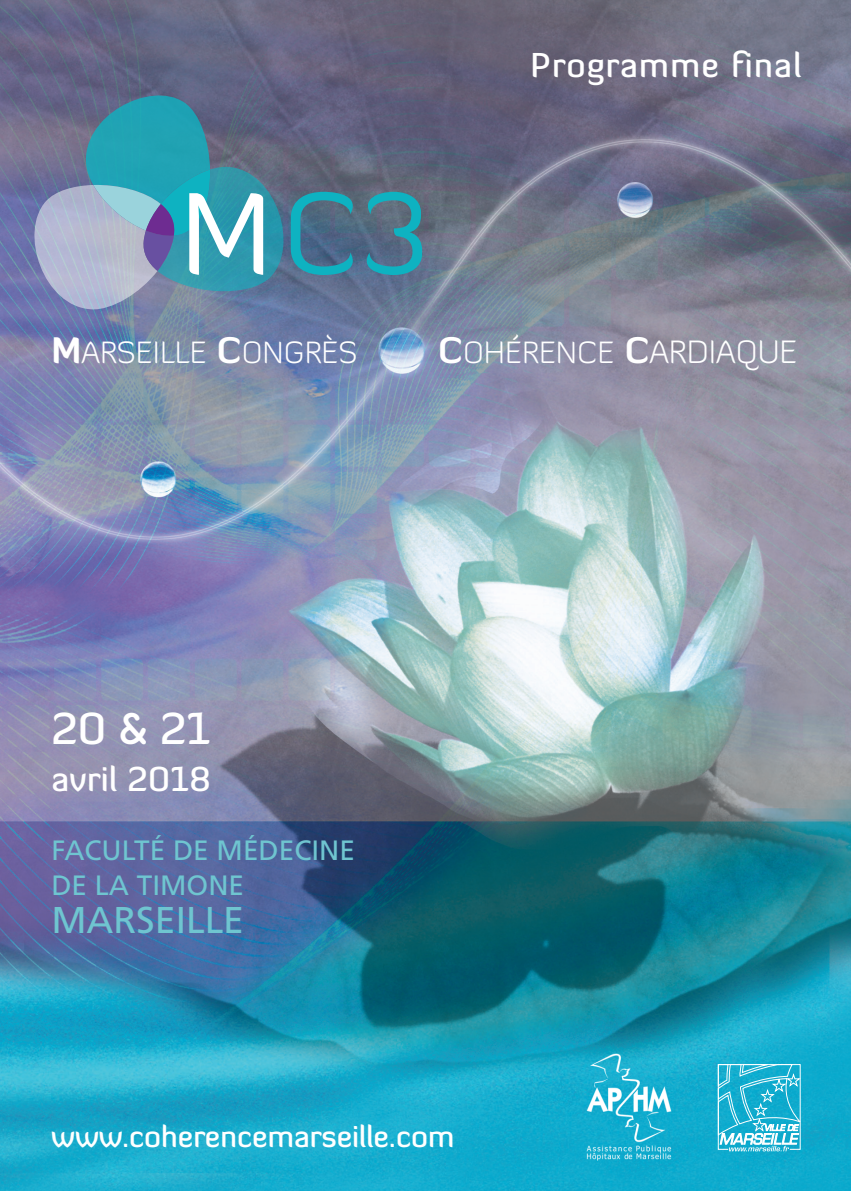
<style>
.page{position:relative;width:851px;height:1191px;background:#fff}
.page>*{position:absolute;margin:0;border:0;box-sizing:border-box;transform-origin:0 0}
.t1{font:114.8px "Diavlo";color:#0eb2c1}
.t2{font:500 44px "Diavlo";color:#fff}
.t3{font:37.2px "Frutiger LT";color:#6fc5d0}
.t4{font:500 34px "Diavlo";letter-spacing:.04em;color:#fff}
.t5{font:500 34px "Diavlo";letter-spacing:.01em;color:#fff}
.t6{font:300 30.8px "Diavlo";color:#fff}
.t7{font:500 30px "Diavlo";color:#fff}
.t8{font:28px/35px "Frutiger LT";color:#6fc5d0}
.s1{color:#fff}
.s2{font-weight:700;font-size:36px}
.s3{font-size:32.4px}
.s4{font-family:"Blogger Sans"}
</style>
<div class="page">
<img style="left:0;top:0;width:850px;height:1191px">
<svg style="left:28px;top:89px;width:262px;height:221px"></svg>
<svg style="left:716px;top:1063px;width:86px;height:90px"></svg>
<img style="left:584px;top:1050px;width:89px;height:113px">
<h1 class="t1" style="left:180px;top:162px;width:250px"><span class="s1">M</span>C3</h1>
<p class="t4" style="left:530px;top:43px;width:272px">Programme final</p>
<p class="t6" style="left:52px;top:333px;width:307px"><span class="s2">M</span>ARSEILLE <span class="s2">C</span>ONGRÈS</p>
<p class="t6" style="left:438px;top:333px;width:360px"><span class="s2">C</span>OHÉRENCE <span class="s2">C</span><span class="s3">ARDIAQUE</span></p>
<h2 class="t2" style="left:51px;top:700px;width:160px">20 <span class="s4">&amp;</span> 21</h2>
<p class="t5" style="left:51px;top:757px;width:161px">avril 2018</p>
<p class="t8" style="left:51px;top:833px;width:305px">FACULTÉ DE MÉDECINE<br>DE LA TIMONE</p>
<p class="t3" style="left:51px;top:898px;width:194px">MARSEILLE</p>
<p class="t7" style="left:51px;top:1117px;width:405px">www.coherencemarseille.com</p>
</div>
